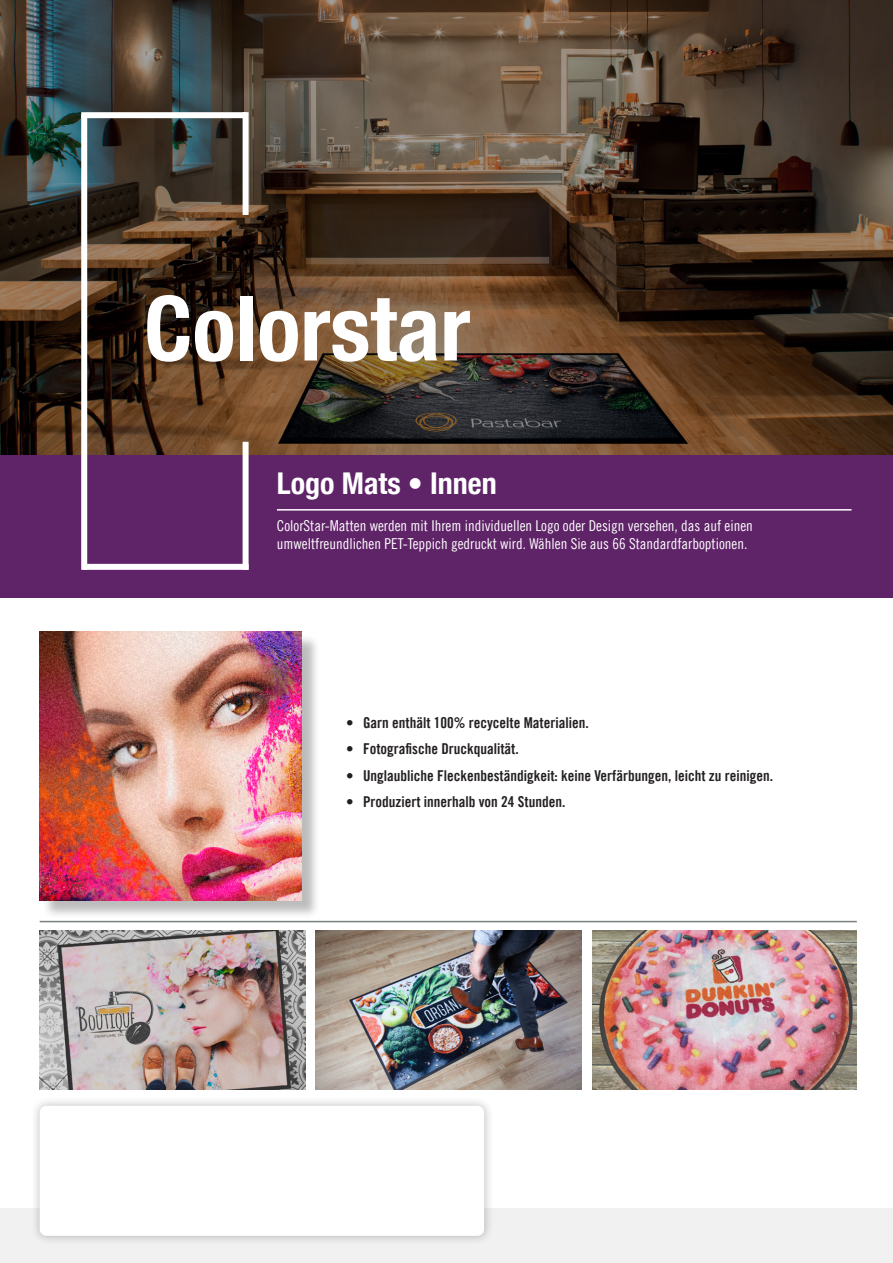
<style>
.page{position:relative;width:893px;height:1263px;background:#fff}
.page>*{position:absolute;margin:0;border:0;box-sizing:border-box;transform-origin:0 0}
.Grote_Titel{font:700 condensed 90px "Helvetica Neue LT Pro";color:#fff}
.Grote_Subtitel{font:700 condensed 30px "Helvetica Neue LT Pro";color:#fff}
.t1{font:15px "Trade Gothic LT Pro Bd Cn 20";color:#231f20}
.t2{font:15px/18px "Trade Gothic LT Pro Cn 18";color:#fff}
</style>
<div class="page">
<svg style="left:0;top:0;width:893px;height:455px;background:#4a3a2b"></svg>
<div style="left:0;top:455px;width:893px;height:142px;background:#5f2368"></div>
<div style="left:243px;top:442px;width:6px;height:128px;background:#fff"></div>
<div style="left:81px;top:115px;width:6px;height:455px;background:#fff"></div>
<div style="left:243px;top:112px;width:6px;height:103px;background:#fff"></div>
<div style="left:81px;top:112px;width:166px;height:6px;background:#fff"></div>
<hr style="left:277px;top:509px;width:574px;height:2px;background:#fff">
<div style="left:83px;top:564px;width:166px;height:6px;background:#fff"></div>
<hr style="left:40px;top:921px;width:817px;height:1px;background:#7b8080">
<div style="left:0;top:1209px;width:893px;height:54px;background:#f1f1f2"></div>
<div style="left:30px;top:1096px;width:464px;height:149px;background:#231f20;opacity:.3"></div>
<div style="left:40px;top:1106px;width:444px;height:130px;background:#fff;border-radius:7px"></div>
<img style="left:593px;top:931px;width:264px;height:158px">
<img style="left:316px;top:931px;width:266px;height:158px">
<img style="left:40px;top:931px;width:266px;height:158px">
<div style="left:42px;top:634px;width:278px;height:285px;background:#231f20;opacity:.3"></div>
<img style="left:40px;top:631px;width:261px;height:269px">
<p class="Grote_Titel" style="left:144px;top:275px;width:328px">Colorstar</p>
<p class="Grote_Subtitel" style="left:277px;top:465px;width:221px">Logo Mats • Innen</p>
<p class="t2" style="left:277px;top:516px;width:477px">ColorStar-Matten werden mit Ihrem individuellen Logo oder Design versehen, das auf einen umweltfreundlichen PET-Teppich gedruckt wird. Wählen Sie aus 66 Standardfarboptionen.</p>
<p class="t1" style="left:346px;top:713px;width:244px">• Garn enthält 100% recycelte Materialien.</p>
<p class="t1" style="left:346px;top:740px;width:174px">• Fotografische Druckqualität.</p>
<p class="t1" style="left:346px;top:766px;width:428px">• Unglaubliche Fleckenbeständigkeit: keine Verfärbungen, leicht zu reinigen.</p>
<p class="t1" style="left:346px;top:793px;width:221px">• Produziert innerhalb von 24 Stunden.</p>
</div>
